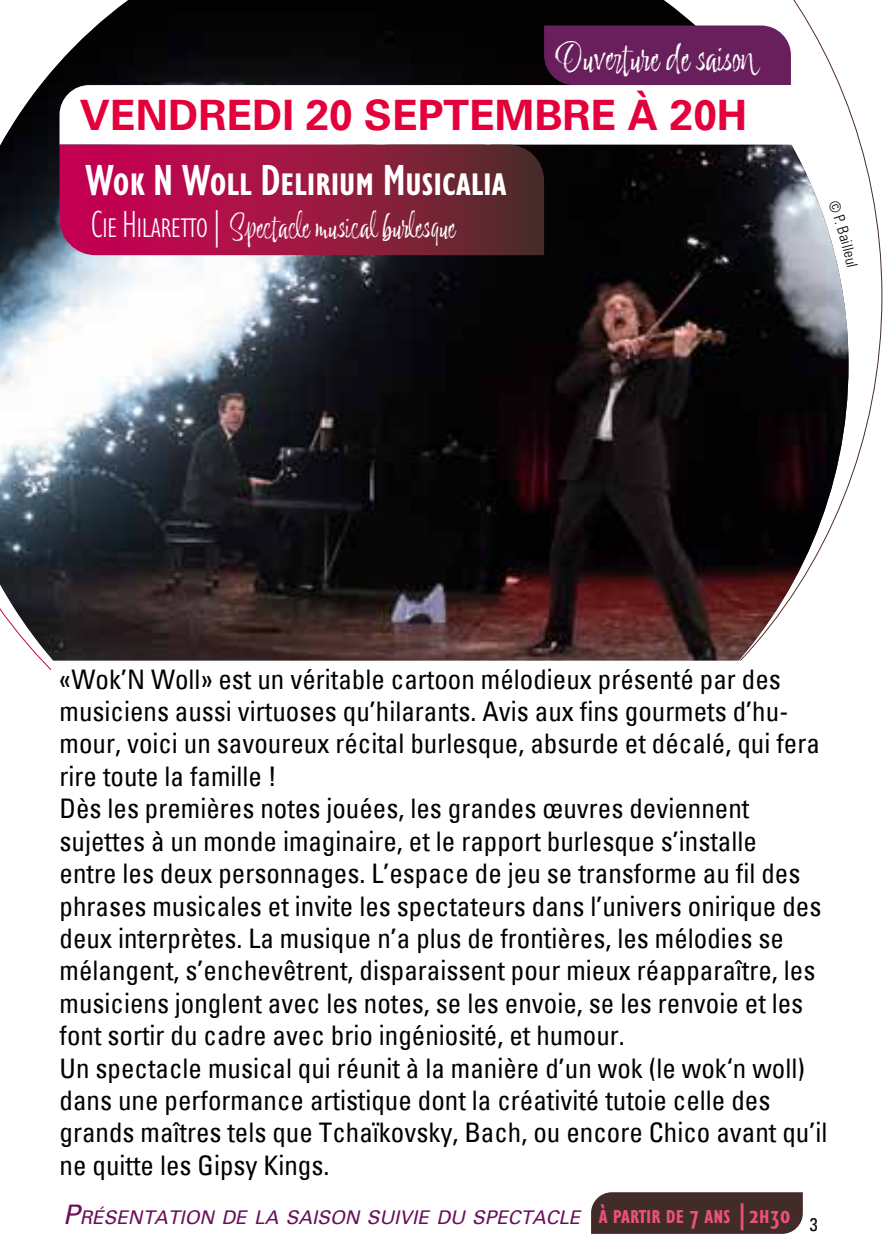
<style>
.page{position:relative;width:893px;height:1259px;background:#fff}
.page>*{position:absolute;margin:0;border:0;box-sizing:border-box;transform-origin:0 0}
.t1{font:600 condensed 45px "Gill Sans Nova";color:#fff}
.t2{font:700 42px "Univers";color:#e4003a}
.t3{font:36px "Adore You";color:#fff}
.t4{font:30px "Adore You";color:#fff}
.t5{font:condensed 27px/32.4px "Univers";color:#000}
.t6{font:600 condensed 27px "Gill Sans Nova";color:#ea5278}
.t7{font:italic 27px "Univers";color:#6a0f5a}
.t8{font:italic 18.9px "Univers";color:#6a0f5a}
.t9{font:condensed 18px "Univers";color:#000}
.s1{font-family:"Gill Sans Nova";font-weight:300;font-stretch:condensed;font-size:39px}
</style>
<div class="page">
<div style="left:591px;top:1192px;width:212px;height:41px;background:#412c29"></div>
<img style="left:0;top:0;width:848px;height:671px">
<svg style="left:60px;top:26px;width:748px;height:119px"></svg>
<svg style="left:60px;top:145px;width:484px;height:110px"></svg>
<svg style="left:51px;top:660px;width:791px;height:11px"></svg>
<svg style="left:828px;top:199px;width:20px;height:68px"></svg>
<h3 class="t3" style="left:556px;top:36px;width:204px">Ouverture de saison</h3>
<h2 class="t2" style="left:80px;top:90px;width:669px">VENDREDI 20 SEPTEMBRE À 20H</h2>
<h1 class="t1" style="left:85px;top:151px;width:423px">Wok N Woll Delirium Musicalia</h1>
<p class="t4" style="left:91px;top:209px;width:365px"><span class="s1">Cie Hilaretto|</span> Spectacle musical burlesque</p>
<p class="t5" style="left:60px;top:662px;width:769px">«Wok’N Woll» est un véritable cartoon mélodieux présenté par des musiciens aussi virtuoses qu’hilarants. Avis aux fins gourmets d’hu&shy;mour, voici un savoureux récital burlesque, absurde et décalé, qui fera rire toute la famille !<br>Dès les premières notes jouées, les grandes œuvres deviennent sujettes à un monde imaginaire, et le rapport burlesque s’installe<br>entre les deux personnages. L’espace de jeu se transforme au fil des phrases musicales et invite les spectateurs dans l’univers onirique des deux interprètes. La musique n’a plus de frontières, les mélodies se mélangent, s’enchevêtrent, disparaissent pour mieux réapparaître, les musiciens jonglent avec les notes, se les envoie, se les renvoie et les font sortir du cadre avec brio ingéniosité, et humour.<br>Un spectacle musical qui réunit à la manière d’un wok (le wok‘n woll) dans une performance artistique dont la créativité tutoie celle des grands maîtres tels que Tchaïkovsky, Bach, ou encore Chico avant qu’il ne quitte les Gipsy Kings.</p>
<p class="t7" style="left:63px;top:1198px;width:18px">P</p>
<p class="t8" style="left:80px;top:1206px;width:502px">RÉSENTATION DE LA SAISON SUIVIE DU SPECTACLE</p>
<p class="t6" style="left:599px;top:1196px;width:193px">à partir de 7 ans |2h30</p>
<p class="t9" style="left:810px;top:1212px;width:9px">3</p>
</div>
